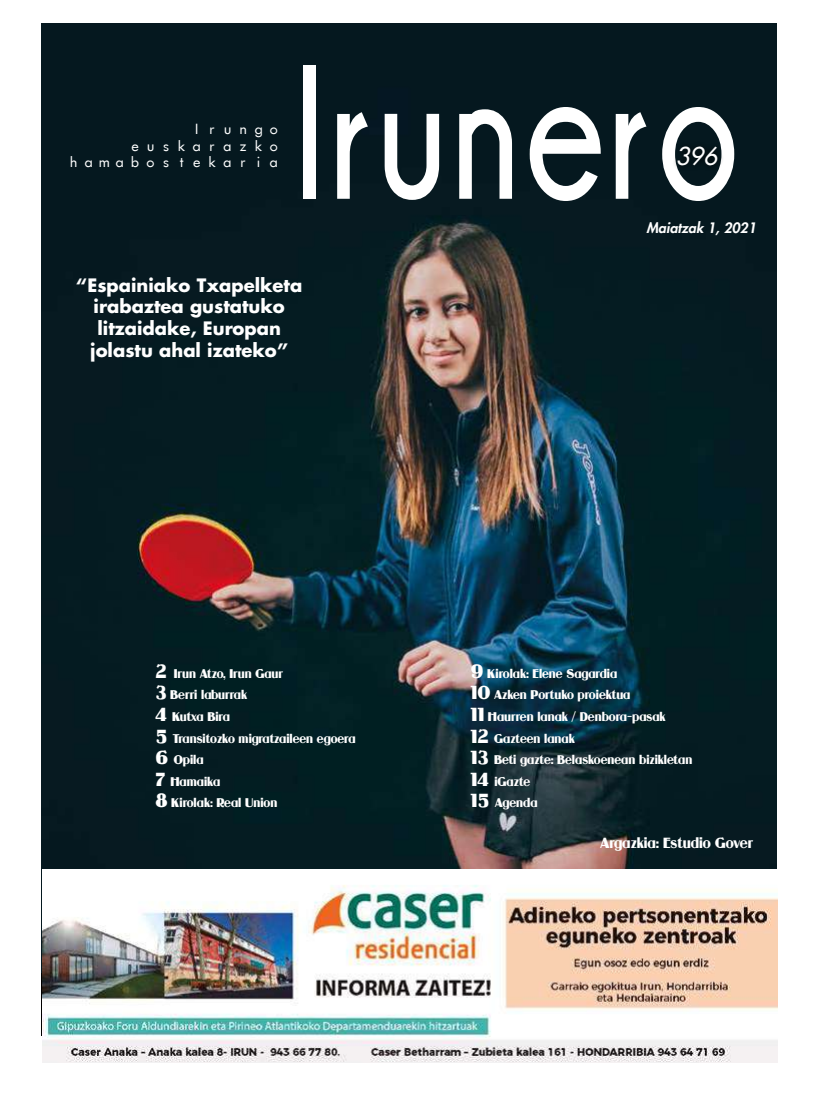
<style>
.page{position:relative;width:820px;height:1106px;background:#fff}
.page>*{position:absolute;margin:0;border:0;box-sizing:border-box;transform-origin:0 0}
.t1{font:700 190px "Champagne&Limousines";letter-spacing:.05em;color:#fff;scale:.75 1}
.t2{font:italic 500 24px "Futura Std";color:#fff}
.t3{font:700 18px/21.6px "Futura Std";color:#fff;text-align:center}
.t4{font:14px/16.8px "Futurist Fixed Width";letter-spacing:.1em;color:#fff;text-align:right}
.t5{font:14px "Guanine";color:#fff}
.t6{font:italic 800 14px "Futura Std";color:#fff}
.t7{font:12px/21.6px "Guanine";color:#fff}
.s1{font-size:18px}
</style>
<div class="page">
<img style="left:41px;top:23px;width:734px;height:949px">
<div style="left:670px;top:142px;width:53px;height:30px;background:#04141a"></div>
<img style="left:43px;top:870px;width:734px;height:192px">
<p class="t4" style="left:66px;top:120px;width:216px">Irungo euskarazko hamabostekaria</p>
<h1 class="t1" style="left:295px;top:28px;width:593px">Irunero</h1>
<h2 class="t2" style="left:675px;top:141px;width:43px">396</h2>
<p class="t6" style="left:646px;top:219px;width:111px">Maiatzak 1, 2021</p>
<h3 class="t3" style="left:76px;top:274px;width:228px">“Espainiako Txapelketa irabaztea gustatuko litzaidake, Europan jolastu ahal izateko”</h3>
<p class="t7" style="left:155px;top:662px;width:202px"><span class="s1">2</span> Irun Atzo, Irun Gaur<br><span class="s1">3</span> Berri laburrak<br><span class="s1">4</span> Kutxa Bira<br><span class="s1">5</span> Transitozko migratzaileen egoera<br><span class="s1">6</span> Opila<br><span class="s1">7</span> Hamaika<br><span class="s1">8</span> Kirolak: Real Union</p>
<p class="t7" style="left:470px;top:662px;width:223px"><span class="s1">9</span> Kirolak: Elene Sagardia<br><span class="s1">10</span> Azken Portuko proiektua<br><span class="s1">11</span> Haurren lanak / Denbora-pasak<br><span class="s1">12</span> Gazteen lanak<br><span class="s1">13</span> Beti gazte: Belaskoenean bizikletan<br><span class="s1">14</span> iGazte<br><span class="s1">15</span> Agenda</p>
<p class="t5" style="left:600px;top:834px;width:154px">Argazkia: Estudio Gover</p>
</div>
